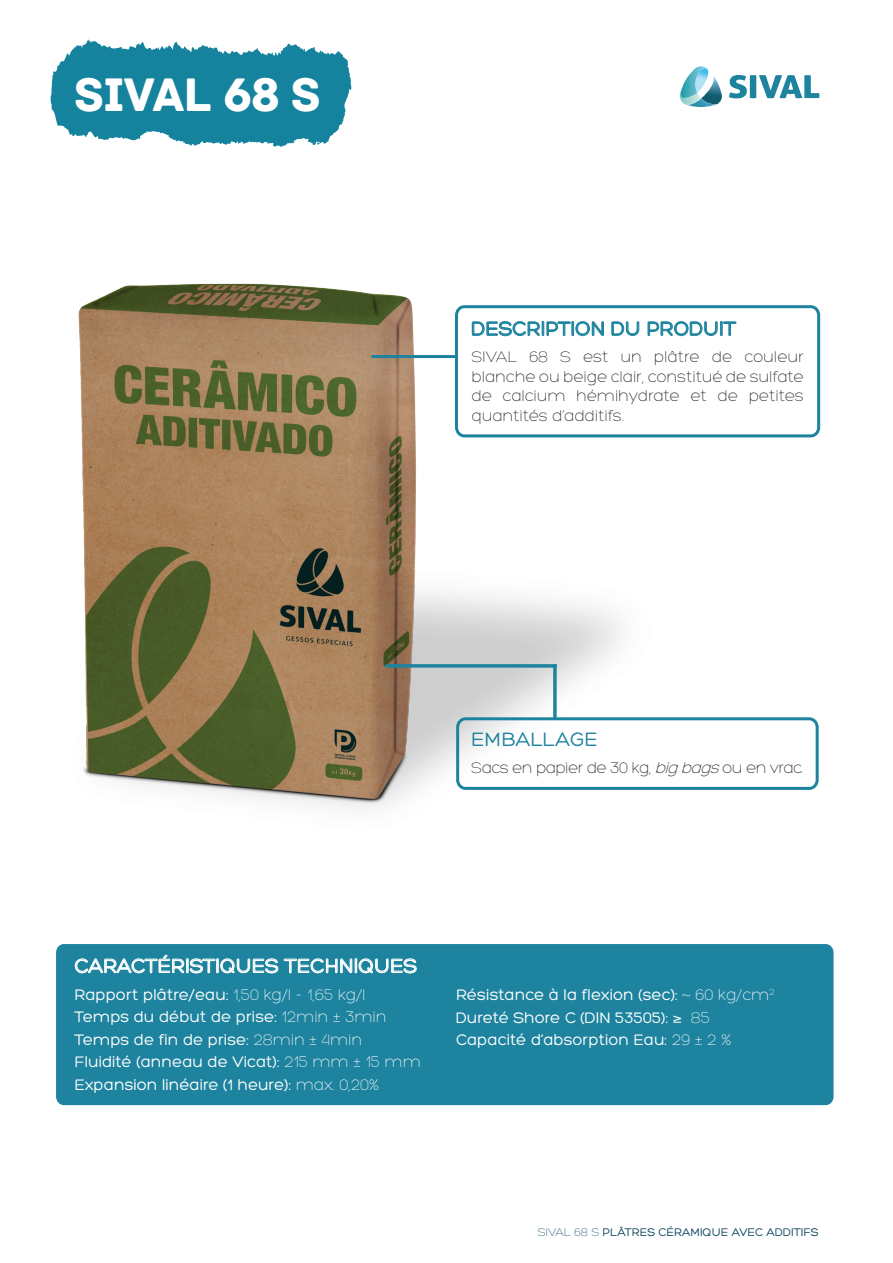
<style>
.page{position:relative;width:893px;height:1263px;background:#fff}
.page>*{position:absolute;margin:0;border:0;box-sizing:border-box;transform-origin:0 0}
.t1{font:49.5px "Archive";letter-spacing:-.025em;color:#fff}
.t2{font:21px "Hero";color:#1d839e}
.t3{font:21px "Hero";color:#fff}
.t4{font:16.5px/22.5px "Hero";color:#fff}
.t5{font:300 16.5px/19.5px "Hero";color:#231f20;text-align:justify}
.t6{font:300 16.5px "Hero";letter-spacing:-.03em;color:#231f20}
.t7{font:12px "Hero";color:#09445d}
.s1{font-style:italic}
.s2{font-weight:300}
</style>
<div class="page">
<div style="left:56px;top:944px;width:777px;height:161px;background:#1d839e;border-radius:8px"></div>
<svg style="left:50px;top:41px;width:157px;height:105px"></svg>
<img style="left:78px;top:283px;width:600px;height:525px">
<svg style="left:729px;top:75px;width:90px;height:23px"></svg>
<svg style="left:679px;top:66px;width:43px;height:41px"></svg>
<hr style="left:553px;top:664px;width:3px;height:55px;background:#1d839e">
<hr style="left:385px;top:664px;width:171px;height:3px;background:#1d839e">
<div style="left:456px;top:717px;width:363px;height:73px;border:3px solid #1d839e;border-radius:8px"></div>
<hr style="left:371px;top:355px;width:85px;height:3px;background:#1d839e">
<svg style="left:472px;top:321px;width:132px;height:15px"></svg>
<svg style="left:612px;top:322px;width:27px;height:14px"></svg>
<svg style="left:648px;top:321px;width:88px;height:15px"></svg>
<svg style="left:75px;top:955px;width:203px;height:18px"></svg>
<svg style="left:284px;top:958px;width:133px;height:15px"></svg>
<div style="left:455px;top:305px;width:365px;height:132px;border:3px solid #1d839e;border-radius:8px"></div>
<h1 class="t1" style="left:74px;top:65px;width:248px">SIVAL 68 S</h1>
<p class="t2" style="left:471px;top:318px;width:266px">DESCRIPTION DU PRODUIT</p>
<p class="t5" style="left:471px;top:347px;width:334px">SIVAL 68 S est un plâtre de couleur blanche ou beige clair, constitué de sulfate de calcium hémihydrate et de petites quantités d’additifs.</p>
<p class="t2" style="left:471px;top:728px;width:128px">EMBALLAGE</p>
<p class="t6" style="left:471px;top:759px;width:334px">Sacs en papier de 30 kg, <span class="s1">big bags</span>ou en vrac.</p>
<p class="t3" style="left:74px;top:955px;width:344px">CARACTÉRISTIQUES TECHNIQUES</p>
<p class="t4" style="left:74px;top:983px;width:348px">Rapport plâtre/eau: <span class="s2">1,50 kg/l - 1,65 kg/l </span>Temps du début de prise: <span class="s2">12min ± 3min </span>Temps de fin de prise: <span class="s2">28min ± 4min </span>Fluidité (anneau de Vicat): <span class="s2">215 mm ± 15 mm </span>Expansion linéaire (1 heure): <span class="s2">max. 0,20%</span></p>
<p class="t4" style="left:456px;top:984px;width:320px">Résistance à la flexion (sec): <span class="s2">~ 60 kg/cm</span><sup>2<br></sup>Dureté Shore C (DIN 53505): ≥ <span class="s2">85<br></span>Capacité d’absorption Eau: <span class="s2">29 ± 2 %</span></p>
<p class="t7" style="left:538px;top:1226px;width:282px"><span class="s2">SIVAL 68 S</span> PLÂTRES CÉRAMIQUE AVEC ADDITIFS</p>
</div>
